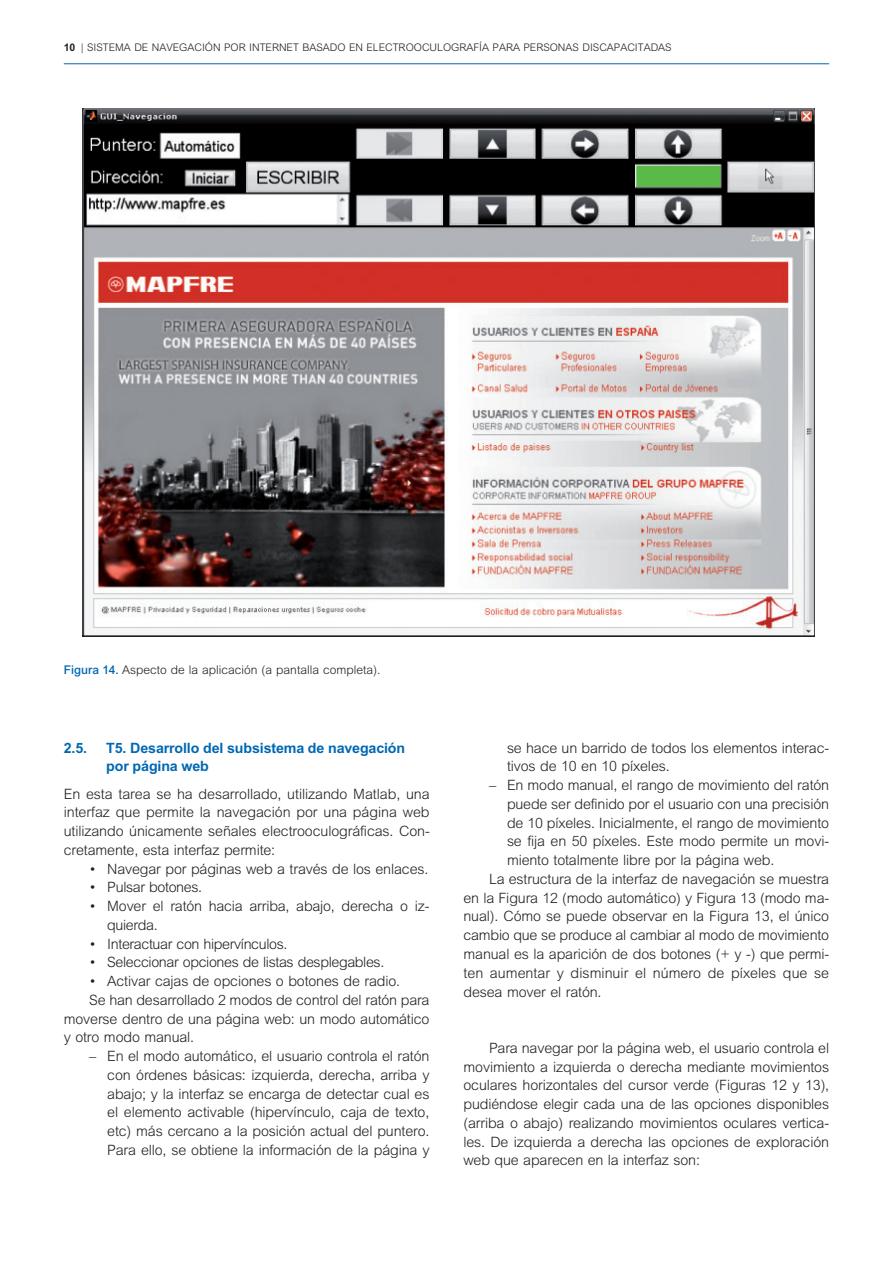
<style>
.page{position:relative;width:893px;height:1263px;background:#fff}
.page>*{position:absolute;margin:0;border:0;box-sizing:border-box;transform-origin:0 0}
.t1{font:300 14.25px/18.8px "M Arial";letter-spacing:-.01em;color:#231f20;text-align:justify}
.t2{font:700 14.25px/18.8px "M Arial";letter-spacing:-.01em;color:#0168b3}
.t3{font:300 12px "M Arial";color:#231f20}
.t4{font:300 10.5px "M Arial";color:#231f20}
.s1{font-weight:700}
.s2{font-family:"Arial";font-weight:500;color:#0168b3}
</style>
<div class="page">
<hr style="left:64px;top:63px;width:765px;height:1px;background:#0168b3">
<img style="left:82px;top:109px;width:733px;height:528px">
<p class="t4" style="left:64px;top:41px;width:338px"><span class="s1">10</span> | SISTEMA DE NAVEGACIÓN POR INTERN ET BASADO EN ELECTROO</p>
<p class="t4" style="left:422px;top:41px;width:24px">CULOGR</p>
<p class="t4" style="left:466px;top:41px;width:78px">AFÍA PARA PERSON</p>
<p class="t4" style="left:565px;top:41px;width:107px">AS DISCAPACITADAS</p>
<p class="t3" style="left:64px;top:663px;width:318px"><span class="s2">Figura 14.</span> Aspecto de la aplicación (a pantalla completa).</p>
<p class="t2" style="left:106px;top:738px;width:300px;text-indent:-43px">2.5. T5. Desarrollo del subsistema de navegación por página web</p>
<p class="t1" style="left:64px;top:784px;width:367px">En esta tarea se ha desarrollado, utilizando Matlab, una interfaz que permite la navegación por una página web utilizando únicamente señales electrooculográficas. Con&shy;cretamente, esta interfaz permite:</p>
<p class="t1" style="left:89px;top:859px;width:341px">• Navegar por páginas web a través de los enlaces.</p>
<p class="t1" style="left:89px;top:878px;width:114px">• Pulsar botones.</p>
<p class="t1" style="left:107px;top:897px;width:324px;text-indent:-18px">• Mover el ratón hacia arriba, abajo, derecha o iz&shy;quierda.</p>
<p class="t1" style="left:89px;top:934px;width:200px">• Interactuar con hipervínculos.</p>
<p class="t1" style="left:89px;top:953px;width:297px">• Seleccionar opciones de listas desplegables.</p>
<p class="t1" style="left:89px;top:972px;width:312px">• Activar cajas de opciones o botones de radio.</p>
<p class="t1" style="left:89px;top:990px;width:342px">Se han desarrollado 2 modos de control del ratón para</p>
<p class="t1" style="left:64px;top:1009px;width:367px">moverse dentro de una página web: un modo automático</p>
<p class="t1" style="left:64px;top:1028px;width:132px">y otro modo manual.</p>
<p class="t1" style="left:107px;top:1047px;width:324px;text-indent:-18px">– En el modo automático, el usuario controla el ratón con órdenes básicas: izquierda, derecha, arriba y abajo; y la interfaz se encarga de detectar cual es el elemento activable (hipervínculo, caja de texto, etc) más cercano a la posición actual del puntero.<br>Para ello, se obtiene la información de la página y</p>
<p class="t1" style="left:507px;top:738px;width:324px">se hace un barrido de todos los elementos interac&shy;tivos de 10 en 10 píxeles.</p>
<p class="t1" style="left:489px;top:776px;width:342px">– En modo manual, el rango de movimiento del ratón</p>
<p class="t1" style="left:507px;top:794px;width:324px">puede ser definido por el usuario con una precisión</p>
<p class="t1" style="left:507px;top:813px;width:324px">de 10 píxeles. Inicialmente, el rango de movimiento</p>
<p class="t1" style="left:507px;top:832px;width:324px">se fija en 50 píxeles. Este modo permite un movi-</p>
<p class="t1" style="left:507px;top:851px;width:269px">miento totalmente libre por la página web.</p>
<p class="t1" style="left:489px;top:869px;width:342px">La estructura de la interfaz de navegación se muestra</p>
<p class="t1" style="left:463px;top:888px;width:367px">en la Figura 12 (modo automático) y Figura 13 (modo ma-</p>
<p class="t1" style="left:463px;top:907px;width:367px">nual). Cómo se puede observar en la Figura 13, el único</p>
<p class="t1" style="left:463px;top:926px;width:367px">cambio que se produce al cambiar al modo de movimiento</p>
<p class="t1" style="left:463px;top:944px;width:367px">manual es la aparición de dos botones (+ y -) que permi-</p>
<p class="t1" style="left:463px;top:963px;width:367px">ten aumentar y disminuir el número de píxeles que se</p>
<p class="t1" style="left:463px;top:982px;width:140px">desea mover el ratón.</p>
<p class="t1" style="left:463px;top:1038px;width:367px;text-indent:26px">Para navegar por la página web, el usuario controla el movimiento a izquierda o derecha mediante movimientos oculares horizontales del cursor verde (Figuras 12 y 13), pudiéndose elegir cada una de las opciones disponibles (arriba o abajo) realizando movimientos oculares vertica&shy;les. De izquierda a derecha las opciones de exploración web que aparecen en la interfaz son:</p>
</div>
